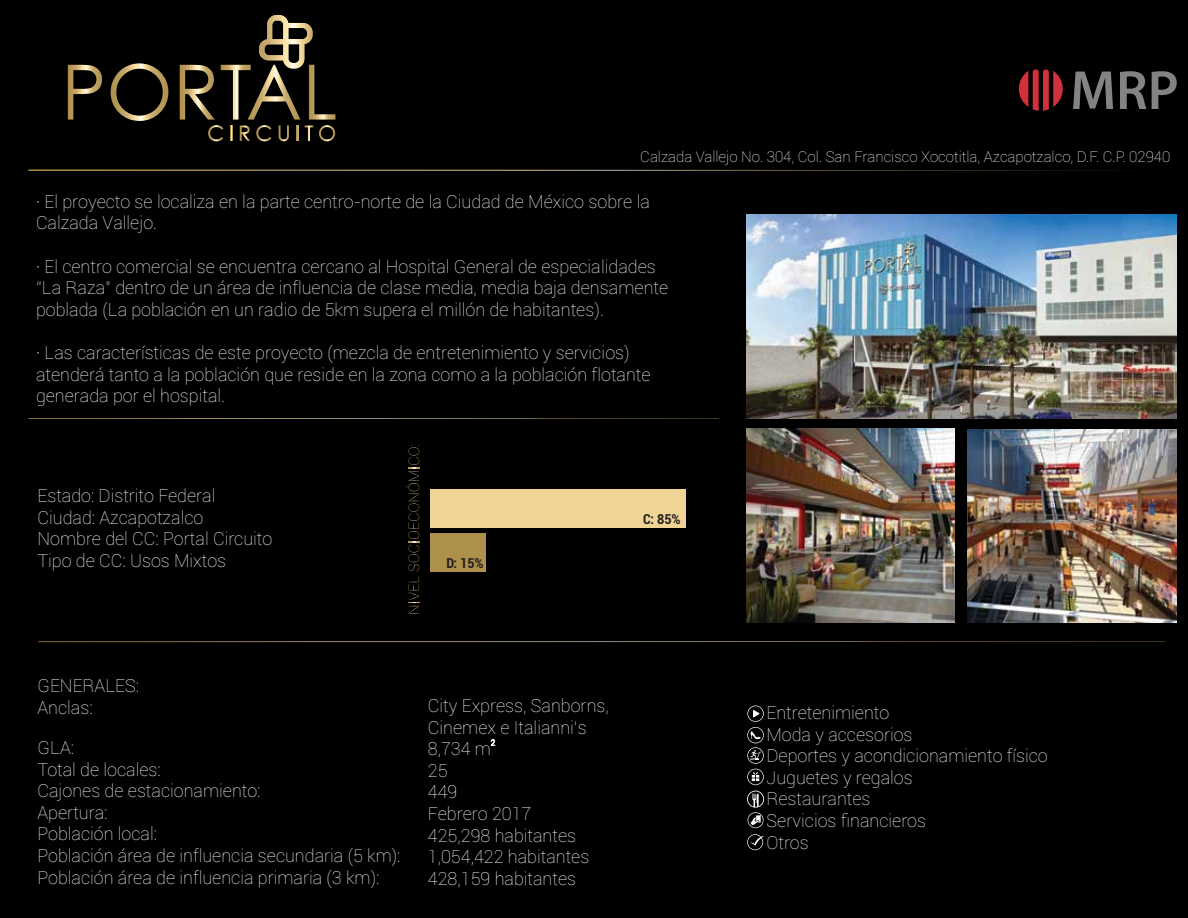
<style>
.page{position:relative;width:1188px;height:918px;background:#000}
.page>*{position:absolute;margin:0;border:0;box-sizing:border-box;transform-origin:0 0}
.t1{font:100 18px/21.6px "Roboto";color:#fff}
.t2{font:100 15px "Roboto";color:#fff}
.t3{font:700 condensed 13.65px "Roboto";color:#231f20}
</style>
<div class="page">
<svg style="left:747px;top:834px;width:17px;height:16px"></svg>
<svg style="left:1019px;top:70px;width:44px;height:41px"></svg>
<svg style="left:1073px;top:72px;width:40px;height:37px"></svg>
<svg style="left:1120px;top:71px;width:26px;height:38px"></svg>
<svg style="left:1152px;top:71px;width:25px;height:38px"></svg>
<div style="left:431px;top:533px;width:55px;height:38px;background:#ad904a"></div>
<div style="left:431px;top:489px;width:255px;height:38px;background:#efd495"></div>
<svg style="left:747px;top:706px;width:17px;height:79px"></svg>
<svg style="left:747px;top:791px;width:17px;height:37px"></svg>
<svg style="left:406px;top:446px;width:13px;height:167px"></svg>
<svg style="left:28px;top:169px;width:1089px;height:2px"></svg>
<img style="left:746px;top:429px;width:209px;height:194px">
<img style="left:968px;top:429px;width:209px;height:194px">
<svg style="left:68px;top:65px;width:34px;height:55px"></svg>
<svg style="left:111px;top:63px;width:57px;height:58px"></svg>
<svg style="left:180px;top:15px;width:155px;height:126px"></svg>
<img style="left:746px;top:214px;width:431px;height:204px">
<svg style="left:491px;top:739px;width:4px;height:7px"></svg>
<svg style="left:38px;top:641px;width:1127px;height:1px"></svg>
<svg style="left:28px;top:418px;width:691px;height:1px"></svg>
<p class="t2" style="left:640px;top:146px;width:531px">Calzada Vallejo No. 304, Col. San Francisco Xocotitla, Azcapotzalco, D.F. C.P. 02940</p>
<p class="t1" style="left:36px;top:190px;width:615px">· El proyecto se localiza en la parte centro-norte de la Ciudad de México sobre la<br>Calzada Vallejo.</p>
<p class="t1" style="left:36px;top:255px;width:634px">· El centro comercial se encuentra cercano al Hospital General de especialidades “La Raza” dentro de un área de influencia de clase media, media baja densamente poblada (La población en un radio de 5km supera el millón de habitantes).</p>
<p class="t1" style="left:36px;top:341px;width:616px">· Las características de este proyecto (mezcla de entretenimiento y servicios) atenderá tanto a la población que reside en la zona como a la población flotante generada por el hospital.</p>
<p class="t1" style="left:37px;top:484px;width:236px">Estado: Distrito Federal<br>Ciudad: Azcapotzalco<br>Nombre del CC: Portal Circuito<br>Tipo de CC: Usos Mixtos</p>
<p class="t3" style="left:446px;top:553px;width:39px">D: 15%</p>
<p class="t3" style="left:643px;top:510px;width:39px">C: 85%</p>
<p class="t1" style="left:37px;top:674px;width:103px">GENERALES:<br>Anclas:</p>
<p class="t1" style="left:37px;top:736px;width:365px">GLA:<br>Total de locales:<br>Cajones de estacionamiento:<br>Apertura:<br>Población local:<br>Población área de influencia secundaria (5 km):<br>Población área de influencia primaria (3 km):</p>
<p class="t1" style="left:428px;top:694px;width:182px">City Express, Sanborns,<br>Cinemex e Italianni’s<br>8,734 m<br>25<br>449<br>Febrero 2017<br>425,298 habitantes<br>1,054,422 habitantes<br>428,159 habitantes</p>
<p class="t1" style="left:766px;top:701px;width:283px">Entretenimiento<br>Moda y accesorios<br>Deportes y acondicionamiento físico<br>Juguetes y regalos<br>Restaurantes<br>Servicios financieros<br>Otros</p>
</div>
